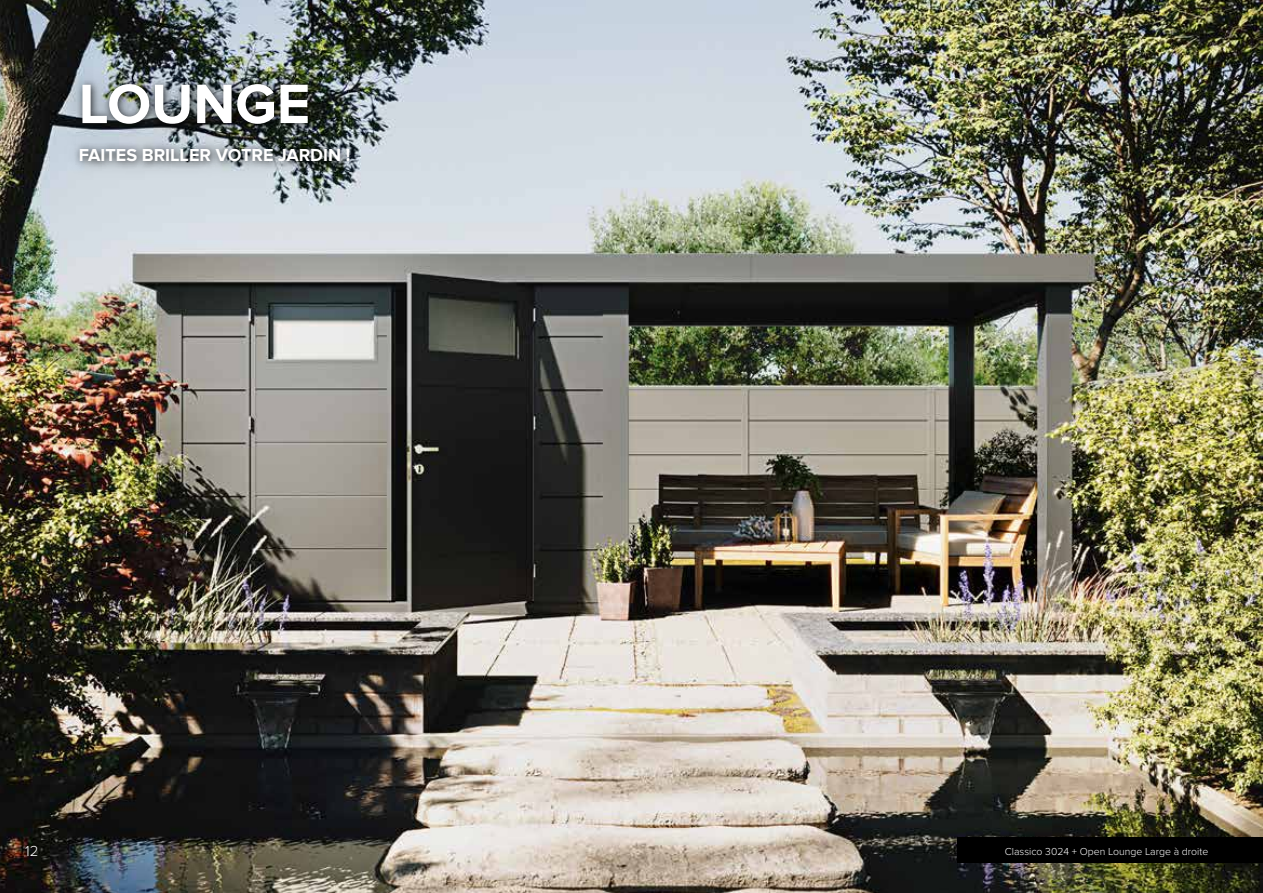
<style>
.page{position:relative;width:1263px;height:893px;background:#fff}
.page>*{position:absolute;margin:0;border:0;box-sizing:border-box;transform-origin:0 0}
.t1{font:700 57.45px "Proxima Nova";color:#fff}
.t2{font:700 18px "Proxima Nova";color:#fff}
.t3{font:300 15px "Proxima Nova";color:#fff}
.t4{font:300 10.5px "Proxima Nova";color:#fff}
</style>
<div class="page">
<img style="left:0;top:0;width:1262px;height:893px">
<div style="left:60px;top:64px;width:310px;height:117px;background:#000;opacity:.28"></div>
<svg style="left:19px;top:839px;width:25px;height:25px"></svg>
<div style="left:957px;top:838px;width:306px;height:25px;background:#000"></div>
<hr style="left:1262px;top:0;width:1px;height:893px;background:#ededed">
<h1 class="t1" style="left:79px;top:71px;width:233px">LOUNGE</h1>
<h2 class="t2" style="left:79px;top:144px;width:273px">FAITES BRILLER VOTRE JARDIN !</h2>
<h3 class="t3" style="left:25px;top:843px;width:15px">12</h3>
<p class="t4" style="left:1005px;top:845px;width:205px">Classico 3024 + Open Lounge Large à droite</p>
</div>
